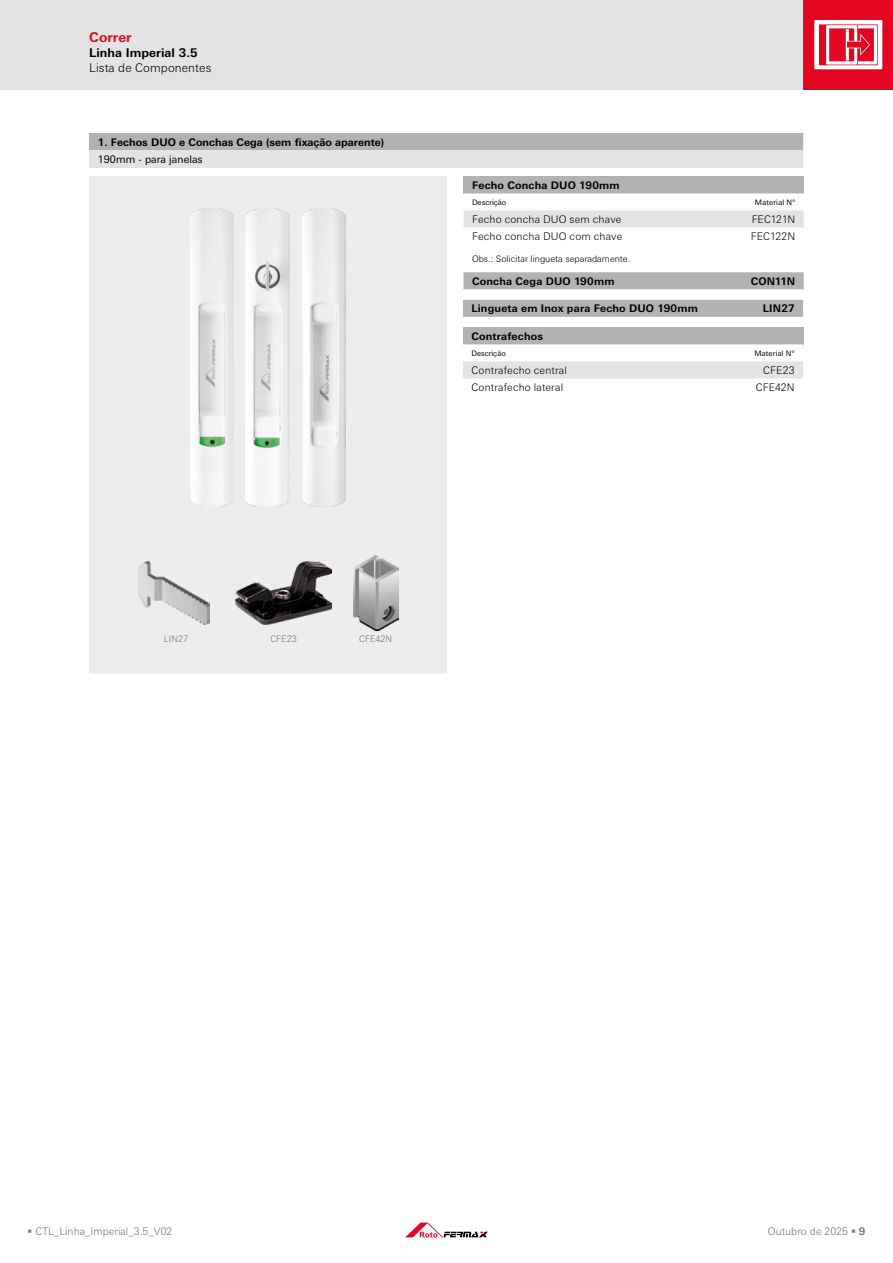
<style>
.page{position:relative;width:893px;height:1263px;background:#fff}
.page>*{position:absolute;margin:0;border:0;box-sizing:border-box;transform-origin:0 0}
.t1{font:700 13.5px "LT Univers Basic";letter-spacing:.005em;color:#e40521}
.t2{font:300 12px "LT Univers Basic";letter-spacing:.005em;color:#000}
.t3{font:700 12px "LT Univers Basic";letter-spacing:.005em;color:#000}
.t4{font:700 10.5px "LT Univers Basic";letter-spacing:.015em;color:#000}
.t5{font:300 10.5px "LT Univers Basic";letter-spacing:.015em;color:#000}
.t6{font:300 10.5px "LT Univers Basic";color:#757474}
.t7{font:10.5px "LT Univers Basic";color:#000}
.t8{font:300 10.5px "LT Univers Basic";letter-spacing:-.015em;color:#000}
.t9{font:300 9px "LT Univers Basic";color:#000}
.t10{font:300 9px "LT Univers Basic";color:#757474}
.t11{font:7.5px "LT Univers Basic";letter-spacing:.015em;color:#000}
.s1{font-weight:700}
</style>
<div class="page">
<div style="left:0;top:0;width:893px;height:89px;background:#e3e3e3"></div>
<div style="left:804px;top:0;width:89px;height:89px;background:#e40521"></div>
<svg style="left:814px;top:20px;width:68px;height:49px"></svg>
<div style="left:89px;top:134px;width:715px;height:17px;background:#b3b2b2"></div>
<div style="left:89px;top:151px;width:715px;height:17px;background:#e3e3e3"></div>
<svg style="left:803px;top:134px;width:1px;height:34px"></svg>
<div style="left:89px;top:176px;width:357px;height:498px;background:#ededed"></div>
<div style="left:463px;top:176px;width:341px;height:17px;background:#b3b2b2"></div>
<svg style="left:463px;top:193px;width:341px;height:35px"></svg>
<div style="left:463px;top:272px;width:341px;height:17px;background:#b3b2b2"></div>
<div style="left:463px;top:300px;width:340px;height:17px;background:#b3b2b2"></div>
<img style="left:190px;top:208px;width:43px;height:298px">
<img style="left:246px;top:208px;width:43px;height:298px">
<img style="left:302px;top:208px;width:44px;height:298px">
<div style="left:463px;top:327px;width:340px;height:17px;background:#b3b2b2"></div>
<svg style="left:463px;top:344px;width:340px;height:34px"></svg>
<svg style="left:405px;top:1222px;width:83px;height:15px"></svg>
<img style="left:353px;top:556px;width:45px;height:74px">
<img style="left:236px;top:561px;width:96px;height:64px">
<img style="left:138px;top:561px;width:72px;height:64px">
<p class="t1" style="left:89px;top:29px;width:44px">Correr</p>
<p class="t3" style="left:89px;top:45px;width:110px">Linha Imperial 3.5</p>
<p class="t2" style="left:89px;top:60px;width:124px">Lista de Componentes</p>
<p class="t4" style="left:98px;top:136px;width:288px">1. Fechos DUO e Conchas Cega (sem fixação aparente)</p>
<p class="t7" style="left:98px;top:154px;width:106px">190mm - para janelas</p>
<p class="t4" style="left:472px;top:179px;width:149px">Fecho Concha DUO 190mm</p>
<p class="t11" style="left:472px;top:198px;width:36px">Descrição</p>
<p class="t11" style="left:755px;top:198px;width:42px">Material Nº</p>
<p class="t5" style="left:472px;top:213px;width:151px">Fecho concha DUO sem chave</p>
<p class="t8" style="left:752px;top:213px;width:45px">FEC121N</p>
<p class="t5" style="left:472px;top:230px;width:152px">Fecho concha DUO com chave</p>
<p class="t5" style="left:751px;top:230px;width:46px">FEC122N</p>
<p class="t4" style="left:472px;top:274px;width:144px">Concha Cega DUO 190mm</p>
<p class="t4" style="left:751px;top:274px;width:46px">CON11N</p>
<p class="t4" style="left:471px;top:302px;width:228px">Lingueta em Inox para Fecho DUO 190mm</p>
<p class="t4" style="left:763px;top:302px;width:33px">LIN27</p>
<p class="t9" style="left:472px;top:253px;width:160px">Obs.: Solicitar lingueta separadamente.</p>
<p class="t4" style="left:471px;top:330px;width:73px">Contrafechos</p>
<p class="t11" style="left:471px;top:349px;width:36px">Descrição</p>
<p class="t11" style="left:754px;top:349px;width:42px">Material Nº</p>
<p class="t5" style="left:471px;top:364px;width:97px">Contrafecho central</p>
<p class="t5" style="left:763px;top:364px;width:33px">CFE23</p>
<p class="t5" style="left:471px;top:381px;width:93px">Contrafecho lateral</p>
<p class="t5" style="left:756px;top:381px;width:40px">CFE42N</p>
<p class="t10" style="left:164px;top:634px;width:26px">LIN27</p>
<p class="t10" style="left:270px;top:634px;width:28px">CFE23</p>
<p class="t10" style="left:359px;top:634px;width:35px">CFE42N</p>
<p class="t6" style="left:28px;top:1225px;width:146px">▪ CTL_Linha_Imperial_3.5_V02</p>
<p class="t6" style="left:768px;top:1225px;width:99px">Outubro de 2025 ▪ <span class="s1">9</span></p>
</div>
